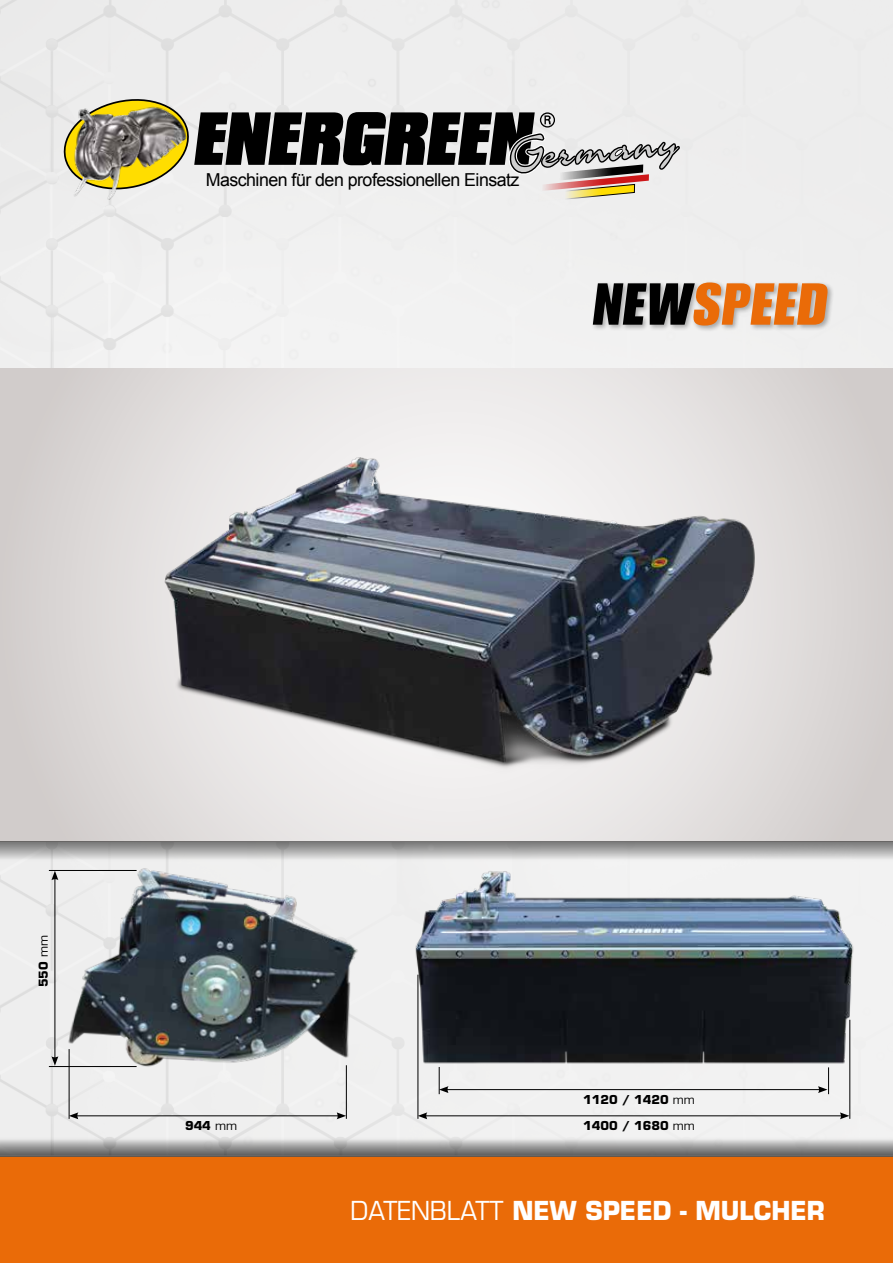
<style>
.page{position:relative;width:893px;height:1263px;background:#fff}
.page>*{position:absolute;margin:0;border:0;box-sizing:border-box;transform-origin:0 0}
.t1{font:57.9px "Impact";color:#ea6b08;scale:1.05 1}
.t2{font:700 25.5px "Eurostile";color:#fff;scale:.95 1}
.t3{font:17.85px "Arial";letter-spacing:-.03em;color:#000}
.t4{font:700 12px "Eurostile";color:#000}
.s1{color:#000}
.s2{font-weight:400}
</style>
<div class="page">
<div style="left:0;top:0;width:893px;height:1135px;background:#eee"></div>
<div style="left:0;top:1157px;width:893px;height:106px;background:#ea6b08"></div>
<div style="left:591px;top:280px;width:243px;height:53px;background:#000;opacity:.3"></div>
<svg style="left:60px;top:93px;width:622px;height:133px"></svg>
<svg style="left:0;top:369px;width:893px;height:472px;background:#dedad9"></svg>
<svg style="left:0;top:841px;width:893px;height:21px;background:#ababab"></svg>
<div style="left:0;top:1135px;width:893px;height:22px;background:linear-gradient(to bottom,#fdfefd,#5b5b5b)"></div>
<hr style="left:425px;top:1115px;width:417px;height:1px;background:#000">
<svg style="left:419px;top:1112px;width:8px;height:7px"></svg>
<svg style="left:840px;top:1112px;width:9px;height:7px"></svg>
<hr style="left:76px;top:1115px;width:263px;height:1px;background:#000">
<svg style="left:70px;top:1112px;width:8px;height:7px"></svg>
<svg style="left:337px;top:1112px;width:9px;height:7px"></svg>
<hr style="left:446px;top:1089px;width:374px;height:1px;background:#000">
<hr style="left:55px;top:878px;width:1px;height:181px;background:#000">
<svg style="left:51px;top:871px;width:7px;height:9px"></svg>
<svg style="left:51px;top:1056px;width:7px;height:10px"></svg>
<img style="left:404px;top:866px;width:460px;height:217px">
<img style="left:60px;top:852px;width:321px;height:252px">
<img style="left:137px;top:443px;width:632px;height:350px">
<hr style="left:850px;top:1020px;width:1px;height:99px;background:#000">
<hr style="left:418px;top:975px;width:1px;height:144px;background:#000">
<hr style="left:346px;top:1065px;width:1px;height:54px;background:#000">
<hr style="left:49px;top:1066px;width:88px;height:1px;background:#000">
<hr style="left:49px;top:870px;width:88px;height:1px;background:#000">
<hr style="left:69px;top:1049px;width:1px;height:70px;background:#000">
<svg style="left:818px;top:1067px;width:11px;height:27px"></svg>
<svg style="left:439px;top:1067px;width:10px;height:27px"></svg>
<p class="t3" style="left:206px;top:168px;width:315px">Maschinen für den professionellen Einsatz</p>
<h1 class="t1" style="left:591px;top:270px;width:232px"><span class="s1">NEW</span>SPEED</h1>
<p class="t4" style="left:36px;top:987px;width:54px;rotate:-90deg">550 <span class="s2">mm</span></p>
<p class="t4" style="left:583px;top:1092px;width:113px">1120 / 1420 <span class="s2">mm</span></p>
<p class="t4" style="left:185px;top:1118px;width:54px">944 <span class="s2">mm</span></p>
<p class="t4" style="left:583px;top:1118px;width:113px">1400 / 1680 <span class="s2">mm</span></p>
<h2 class="t2" style="left:351px;top:1195px;width:501px"><span class="s2">DATENBLATT</span> NEW SPEED - MULCHER</h2>
</div>
